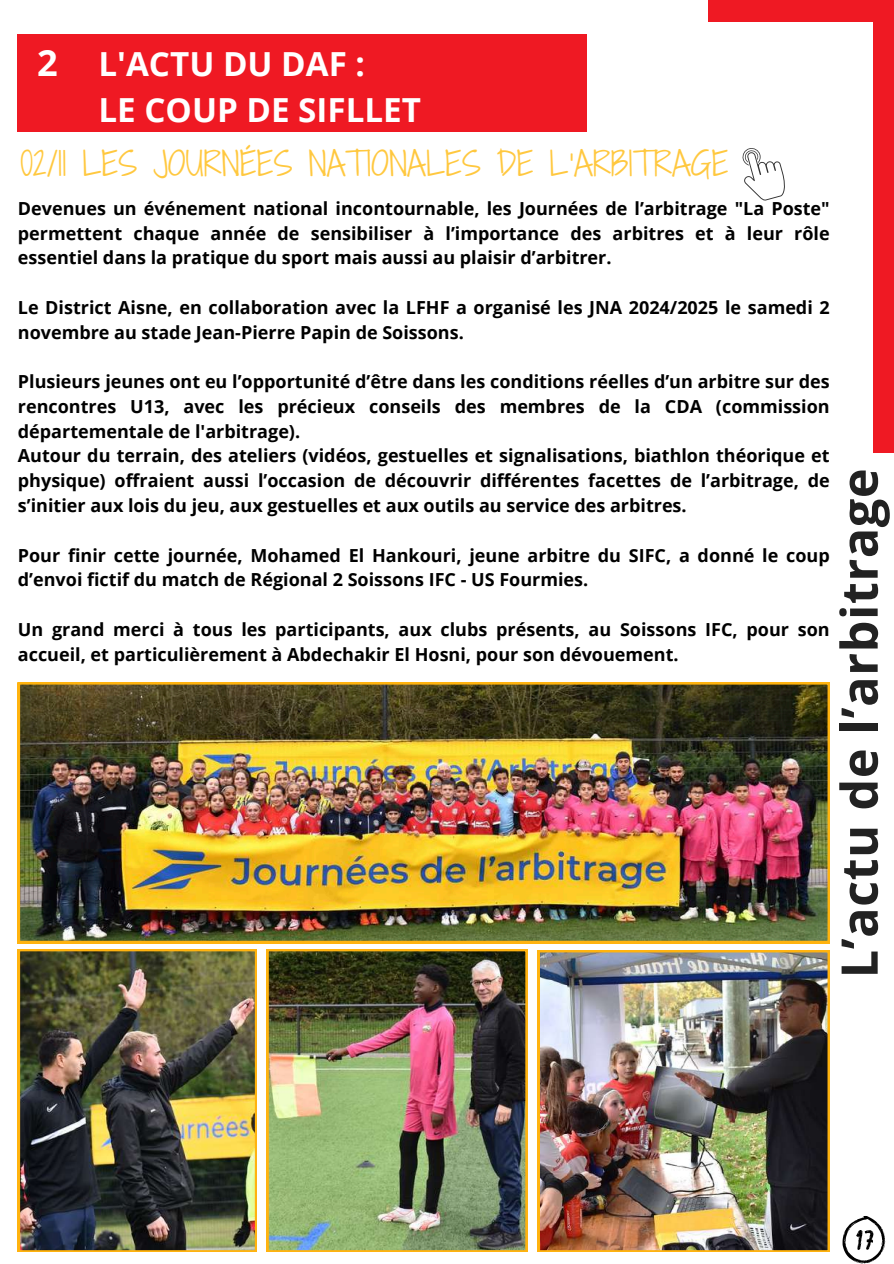
<style>
.page{position:relative;width:894px;height:1264px;background:#fff}
.page>*{position:absolute;margin:0;border:0;box-sizing:border-box;transform-origin:0 0}
.t1{font:700 50.55px "Open Sans";letter-spacing:.01em;color:#222}
.t2{font:700 36.15px "Open Sans";color:#fff}
.t3{font:700 33.15px/46.2px "Open Sans";color:#fff}
.t4{font:31.95px "Shadows Into Light Two";color:#ffc83f}
.t5{font:700 18px/24.8px "Open Sans";color:#000}
</style>
<div class="page">
<div style="left:18px;top:34px;width:569px;height:98px;background:#ef1923"></div>
<svg style="left:742px;top:148px;width:43px;height:53px"></svg>
<div style="left:872px;top:0;width:21px;height:452px;background:#ef1923"></div>
<div style="left:708px;top:0;width:182px;height:21px;background:#ef1923"></div>
<div style="left:339px;top:888px;width:146px;height:82px;background:linear-gradient(to right,#fff,#fff)"></div>
<img style="left:18px;top:682px;width:811px;height:261px">
<img style="left:18px;top:949px;width:238px;height:302px">
<img style="left:266px;top:949px;width:261px;height:302px">
<img style="left:537px;top:950px;width:292px;height:301px">
<svg style="left:842px;top:1216px;width:43px;height:47px"></svg>
<h2 class="t2" style="left:37px;top:37px;width:22px">2</h2>
<h3 class="t3" style="left:98px;top:40px;width:324px">L'ACTU DU DAF :<br>LE COUP DE SIFLLET</h3>
<h3 class="t4" style="left:20px;top:140px;width:709px">02/11 LES JOURNÉES NATIONALES DE L’ARBITRAGE</h3>
<p class="t5" style="left:18px;top:195px;width:813px;text-align:justify">Devenues un événement national incontournable, les Journées de l’arbitrage "La Poste" permettent chaque année de sensibiliser à l’importance des arbitres et à leur rôle essentiel dans la pratique du sport mais aussi au plaisir d’arbitrer.</p>
<p class="t5" style="left:18px;top:294px;width:813px">Le District Aisne, en collaboration avec la LFHF a organisé les JNA 2024/2025 le samedi 2 novembre au stade Jean-Pierre Papin de Soissons.</p>
<p class="t5" style="left:18px;top:369px;width:813px">Plusieurs jeunes ont eu l’opportunité d’être dans les conditions réelles d’un arbitre sur des rencontres U13, avec les précieux conseils des membres de la CDA (commission départementale de l'arbitrage).<br>Autour du terrain, des ateliers (vidéos, gestuelles et signalisations, biathlon théorique et physique) offraient aussi l’occasion de découvrir différentes facettes de l’arbitrage, de s’initier aux lois du jeu, aux gestuelles et aux outils au service des arbitres.</p>
<p class="t5" style="left:18px;top:542px;width:813px">Pour finir cette journée, Mohamed El Hankouri, jeune arbitre du SIFC, a donné le coup d’envoi fictif du match de Régional 2 Soissons IFC - US Fourmies.</p>
<p class="t5" style="left:18px;top:616px;width:813px">Un grand merci à tous les participants, aux clubs présents, au Soissons IFC, pour son accueil, et particulièrement à Abdechakir El Hosni, pour son dévouement.</p>
<h1 class="t1" style="left:823px;top:978px;width:511px;rotate:-90deg">L’actu de l’arbitrage</h1>
</div>
